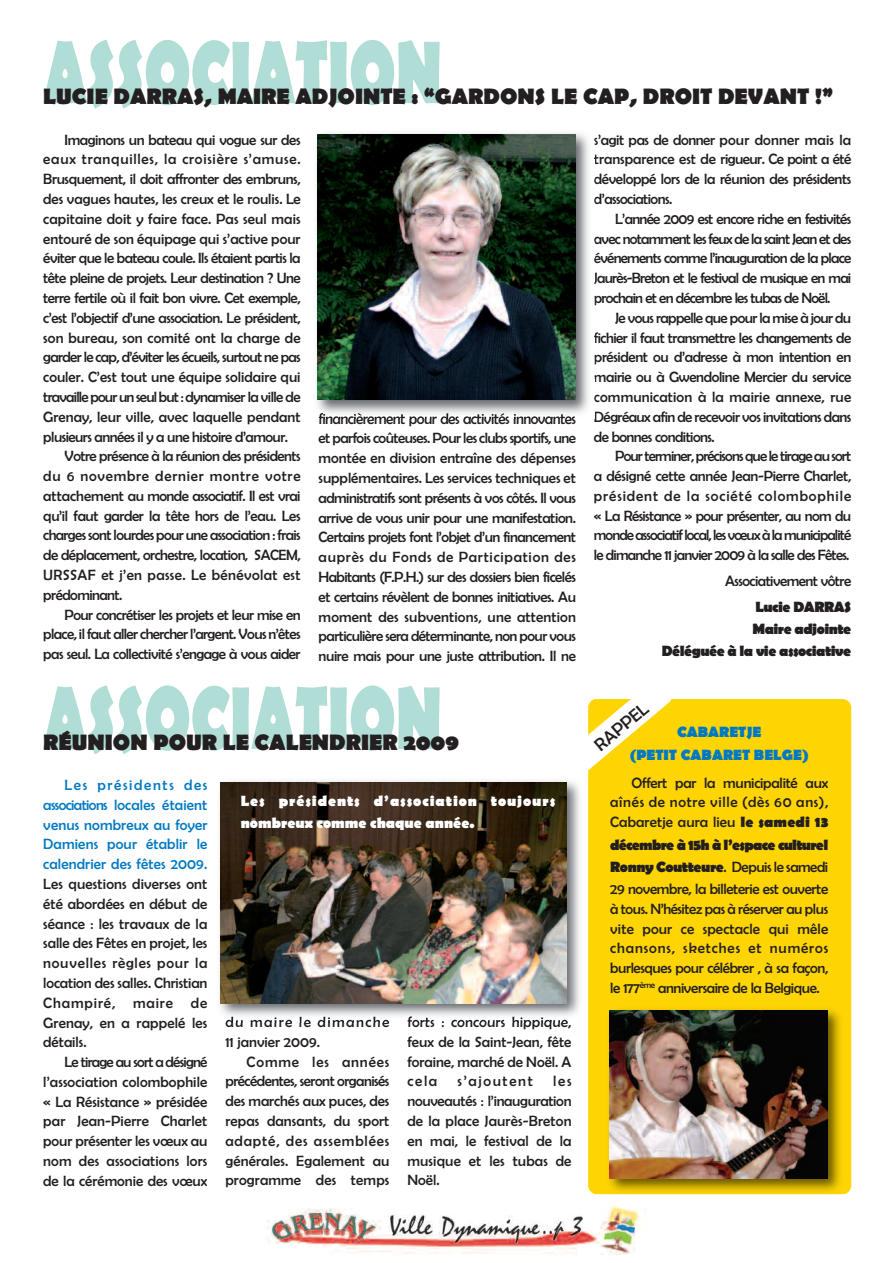
<style>
.page{position:relative;width:893px;height:1263px;background:#fff}
.page>*{position:absolute;margin:0;border:0;box-sizing:border-box;transform-origin:0 0}
.t1{font:700 22.5px "Berlin Sans FB";color:#231f20}
.t2{font:18px "Berlin Sans FB";color:#231f20}
.t3{font:15px/19.8px "Berlin Sans FB";letter-spacing:-.025em;color:#231f20;text-align:justify}
.t4{font:15px "Berlin Sans FB";color:#231f20}
.t5{font:15px/19.8px "Berlin Sans FB";letter-spacing:.01em;color:#0079c2;text-align:justify}
.t6{font:15px "Berlin Sans FB";letter-spacing:.005em;color:#231f20}
.t7{font:15px "Berlin Sans FB";letter-spacing:.05em;color:#231f20}
.t8{font:700 15px/22.4px "Berlin Sans FB";letter-spacing:.06em;color:#fff}
.t9{font:700 15px/22.4px "Berlin Sans FB";letter-spacing:-.035em;color:#231f20;text-align:right}
.t10{font:15px "Berlin Sans FB";letter-spacing:-.045em;color:#231f20}
.t11{font:15px "Berlin Sans FB";letter-spacing:.01em;color:#231f20}
.t12{font:15px "Berlin Sans FB";letter-spacing:.025em;color:#231f20}
.t13{font:15px/19.8px "Berlin Sans FB";letter-spacing:.1em;color:#231f20}
.t14{font:700 15px/22.4px "Berlin Sans FB";color:#0079c2;text-align:center}
.t15{font:15px "Berlin Sans FB";letter-spacing:.11em;color:#231f20}
.s1{font-weight:700}
</style>
<div class="page">
<img style="left:267px;top:1200px;width:377px;height:55px">
<svg style="left:43px;top:40px;width:284px;height:68px"></svg>
<svg style="left:43px;top:685px;width:284px;height:69px"></svg>
<img style="left:317px;top:133px;width:278px;height:286px">
<img style="left:319px;top:413px;width:35px;height:6px">
<img style="left:318px;top:134px;width:257px;height:266px">
<img style="left:571px;top:782px;width:9px;height:233px">
<img style="left:220px;top:781px;width:351px;height:242px">
<img style="left:226px;top:1017px;width:51px;height:6px">
<img style="left:408px;top:1016px;width:49px;height:7px">
<img style="left:221px;top:782px;width:345px;height:221px">
<div style="left:588px;top:699px;width:263px;height:495px;background:#fed503;border-radius:9px"></div>
<img style="left:603px;top:1009px;width:243px;height:186px">
<img style="left:610px;top:1010px;width:217px;height:168px">
<svg style="left:588px;top:699px;width:84px;height:73px"></svg>
<h1 class="t1" style="left:43px;top:83px;width:791px">LUCIE DARRAS, MAIRE ADJOINTE : “GARDONS LE CAP, DROIT DEVANT !”</h1>
<p class="t3" style="left:65px;top:130px;width:238px">Imaginons un bateau qui vogue sur des</p>
<p class="t7" style="left:43px;top:151px;width:259px">eaux tranquilles, la croisière s’amuse.</p>
<p class="t3" style="left:43px;top:169px;width:259px">Brusquement, il doit affronter des embruns,</p>
<p class="t4" style="left:43px;top:190px;width:259px">des vagues hautes, les creux et le roulis. Le</p>
<p class="t6" style="left:43px;top:210px;width:259px">capitaine doit y faire face. Pas seul mais</p>
<p class="t4" style="left:43px;top:230px;width:259px">entouré de son équipage qui s’active pour</p>
<p class="t3" style="left:43px;top:248px;width:259px">éviter que le bateau coule. Ils étaient partis la</p>
<p class="t3" style="left:43px;top:268px;width:259px">tête pleine de projets. Leur destination ? Une</p>
<p class="t3" style="left:43px;top:288px;width:259px">terre fertile où il fait bon vivre. Cet exemple,</p>
<p class="t3" style="left:43px;top:308px;width:259px">c’est l’objectif d’une association. Le président,</p>
<p class="t11" style="left:43px;top:329px;width:259px">son bureau, son comité ont la charge de</p>
<p class="t10" style="left:43px;top:348px;width:259px">garder le cap, d’éviter les écueils, surtout ne pas</p>
<p class="t4" style="left:43px;top:368px;width:259px">couler. C’est tout une équipe solidaire qui</p>
<p class="t3" style="left:43px;top:387px;width:259px">travaillepourunseulbut: dynamiser la ville de</p>
<p class="t6" style="left:43px;top:408px;width:259px">Grenay, leur ville, avec laquelle pendant</p>
<p class="t3" style="left:43px;top:426px;width:246px">plusieurs années il y a une histoire d’amour.</p>
<p class="t3" style="left:65px;top:446px;width:238px">Votre présence à la réunion des présidents</p>
<p class="t7" style="left:43px;top:467px;width:259px">du 6 novembre dernier montre votre</p>
<p class="t3" style="left:43px;top:486px;width:259px">attachement au monde associatif. Il est vrai</p>
<p class="t3" style="left:43px;top:506px;width:259px">qu’il faut garder la tête hors de l’eau. Les</p>
<p class="t3" style="left:43px;top:525px;width:259px">charges sont lourdes pour une association : frais</p>
<p class="t3" style="left:43px;top:545px;width:259px">de déplacement, orchestre, location, SACEM,</p>
<p class="t12" style="left:43px;top:566px;width:259px">URSSAF et j’en passe. Le bénévolat est</p>
<p class="t3" style="left:43px;top:585px;width:81px">prédominant.</p>
<p class="t3" style="left:65px;top:604px;width:238px">Pour concrétiser les projets et leur mise en</p>
<p class="t3" style="left:43px;top:624px;width:259px">place, il faut aller chercher l’argent. Vous n’êtes</p>
<p class="t3" style="left:43px;top:644px;width:259px">pas seul. La collectivité s’engage à vous aider</p>
<p class="t3" style="left:319px;top:409px;width:259px">financièrement pour des activités innovantes et parfois coûteuses. Pour les clubs sportifs, une montée en division entraîne des dépenses supplémentaires. Les services techniques et administratifs sont présents à vos côtés. Il vous arrive de vous unir pour une manifestation.<br>Certains projets font l’objet d’un financement auprès du Fonds de Participation des Habitants (F.P.H.) sur des dossiers bien ficelés et certains révèlent de bonnes initiatives. Au moment des subventions, une attention particulière sera déterminante, non pour vous nuire mais pour une juste attribution. Il ne</p>
<h1 class="t1" style="left:43px;top:729px;width:417px">RÉUNION POUR LE CALENDRIER 2009</h1>
<p class="t5" style="left:43px;top:775px;width:166px;text-indent:21px">Les présidents des associations locales étaient venus nombreux au foyer Damiens pour établir le calendrier des fêtes 2009.</p>
<p class="t3" style="left:43px;top:874px;width:166px">Les questions diverses ont été abordées en début de séance : les travaux de la salle des Fêtes en projet, les nouvelles règles pour la location des salles. Christian Champiré, maire de Grenay, en a rappelé les détails.</p>
<p class="t3" style="left:43px;top:1052px;width:166px;text-indent:21px">Le tirage au sort a désigné l’association colombophile « La Résistance » présidée par Jean-Pierre Charlet pour présenter les vœux au nom des associations lors de la cérémonie des vœux</p>
<p class="t8" style="left:241px;top:790px;width:316px">Les présidents d’association toujours nombreux comme chaque année.</p>
<p class="t13" style="left:225px;top:1012px;width:166px">du maire le dimanche<br>11 janvier 2009.</p>
<p class="t3" style="left:225px;top:1051px;width:166px;text-indent:21px">Comme les années précédentes, seront organisés des marchés aux puces, des repas dansants, du sport adapté, des assemblées générales. Egalement au programme des temps</p>
<p class="t3" style="left:407px;top:1012px;width:166px">forts : concours hippique, feux de la Saint-Jean, fête foraine, marché de Noël. A cela</p>
<p class="t15" style="left:458px;top:1072px;width:77px">s’ajoutent</p>
<p class="t3" style="left:407px;top:1071px;width:166px;text-indent:146px">les nouveautés : l’inauguration de la place Jaurès-Breton en mai, le festival de la musique et les tubas de Noël.</p>
<p class="t3" style="left:594px;top:130px;width:259px">s’agit pas de donner pour donner mais la transparence est de rigueur. Ce point a été développé lors de la réunion des présidents d’associations.</p>
<p class="t3" style="left:594px;top:209px;width:259px;text-indent:21px">L’année 2009 est encore riche en festivités avec notamment les feux de la saint Jean et des événements comme l’inauguration de la place Jaurès-Breton et le festival de musique en mai prochain et en décembre les tubas de Noël.</p>
<p class="t3" style="left:594px;top:308px;width:259px;text-indent:21px">Je vous rappelle que pour la mise à jour du fichier il faut transmettre les changements de président ou d’adresse à mon intention en mairie ou à Gwendoline Mercier du service communication à la mairie annexe, rue Dégréaux afin de recevoir vos invitations dans de bonnes conditions.</p>
<p class="t3" style="left:594px;top:446px;width:259px;text-indent:21px">Pour terminer, précisons que le tirage au sort a désigné cette année Jean-Pierre Charlet, président de la société colombophile « La Résistance » pour présenter, au nom du monde associatif local, les vœux à la municipalité le dimanche 11 janvier 2009 à la salle des Fêtes.</p>
<p class="t3" style="left:725px;top:571px;width:128px">Associativement vôtre</p>
<p class="t9" style="left:662px;top:595px;width:191px">Lucie DARRAS<br>Maire adjointe<br>Déléguée à la vie associative</p>
<p class="t2" style="left:590px;top:739px;width:66px;rotate:-40deg">RAPPEL</p>
<p class="t14" style="left:630px;top:721px;width:181px">CABARETJE<br>(PETIT CABARET BELGE)</p>
<p class="t3" style="left:610px;top:772px;width:220px;text-indent:21px">Offert par la municipalité aux aînés de notre ville (dès 60 ans), Cabaretje aura lieu <span class="s1">le samedi 13</span></p>
<p class="t3" style="left:610px;top:833px;width:219px;line-height:22.2px"><span class="s1">décembre à 15h à l’espace culturel Ronny Coutteure</span>. Depuis le samedi 29 novembre, la billeterie est ouverte</p>
<p class="t3" style="left:610px;top:899px;width:219px">à tous. N’hésitez pas à réserver au plus vite pour ce spectacle qui mêle chansons, sketches et numéros burlesques pour célébrer , à sa façon, le 177<sup>ème</sup> anniversaire de la Belgique.</p>
</div>
